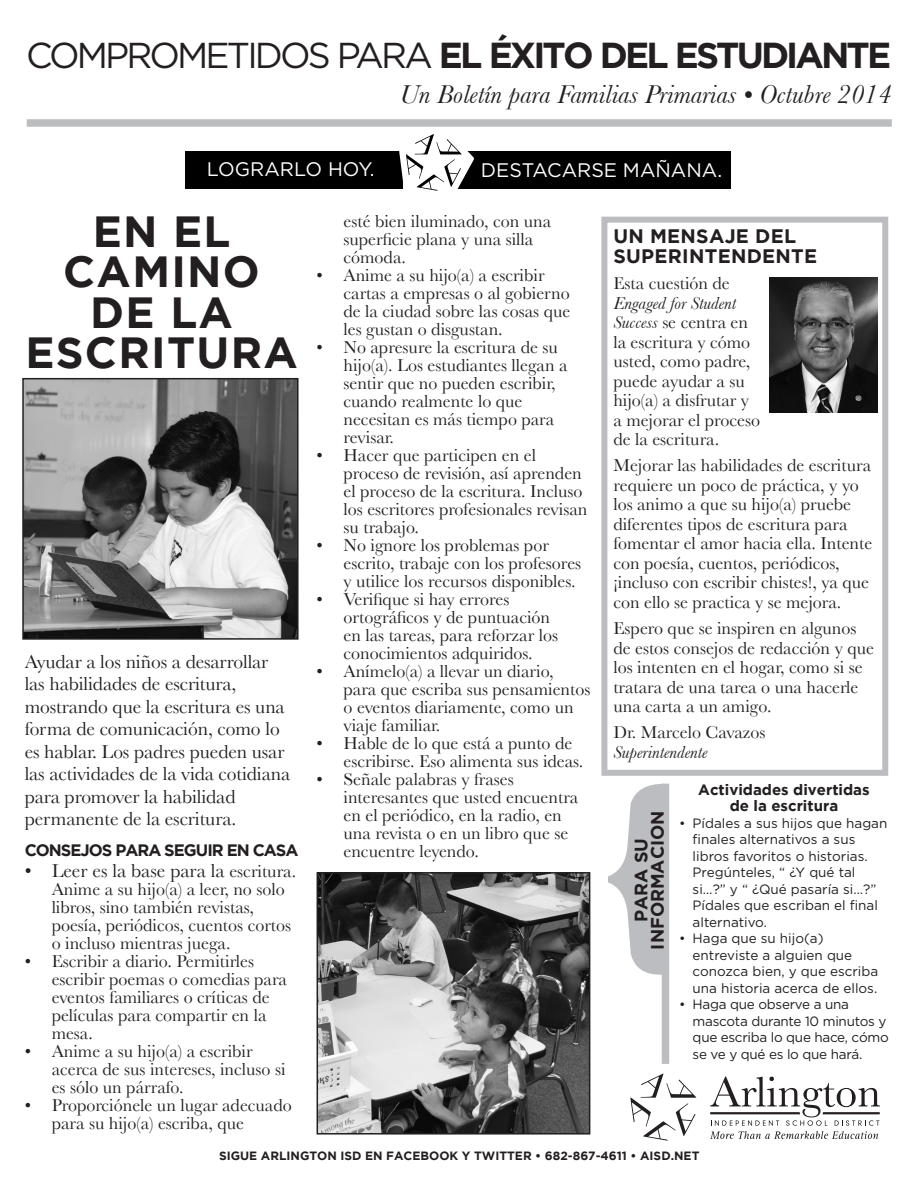
<style>
.page{position:relative;width:918px;height:1188px;background:#fff}
.page>*{position:absolute;margin:0;border:0;box-sizing:border-box;transform-origin:0 0}
.t1{font:700 43.5px/40.5px "Gotham";letter-spacing:.03em;color:#231f20;text-align:center}
.t2{font:700 36px "Gotham";letter-spacing:-.08em;color:#231f20}
.t3{font:italic 27px "Baskerville";color:#231f20}
.t4{font:19.65px "Gotham";color:#fff}
.t5{font:19.5px/22.5px "Baskerville";letter-spacing:-.005em;color:#231f20}
.t6{font:700 19.5px/19.5px "Gotham";letter-spacing:.015em;color:#231f20}
.t7{font:18px/18px "Baskerville";color:#231f20}
.t8{font:700 18px "Gotham";color:#231f20}
.t9{font:italic 18px "Baskerville";color:#231f20}
.t10{font:700 16.5px "Gotham";letter-spacing:-.06em;color:#231f20}
.t11{font:700 15px "Gotham";color:#231f20}
.t12{font:13.5px/16.5px "Gotham";color:#231f20}
.t13{font:13.5px/16.5px "Gotham";letter-spacing:-.02em;color:#231f20}
.t14{font:700 12px "Gotham";color:#231f20}
.s1{font-weight:400}
.s2{font-size:18px}
.s3{font-style:italic}
</style>
<div class="page">
<div style="left:458px;top:151px;width:273px;height:38px;background:#000"></div>
<div style="left:185px;top:151px;width:218px;height:38px;background:#000"></div>
<svg style="left:399px;top:134px;width:75px;height:57px"></svg>
<svg style="left:630px;top:1073px;width:66px;height:68px"></svg>
<svg style="left:710px;top:1077px;width:170px;height:62px"></svg>
<div style="left:27px;top:119px;width:865px;height:8px;background:#bcbdc0"></div>
<div style="left:601px;top:217px;width:287px;height:559px;border:6px solid #bcbdc0"></div>
<img style="left:770px;top:277px;width:107px;height:135px">
<div style="left:662px;top:784px;width:7px;height:280px;background:#bcbdc0"></div>
<svg style="left:608px;top:784px;width:54px;height:191px"></svg>
<img style="left:25px;top:381px;width:271px;height:256px">
<div style="left:22px;top:378px;width:277px;height:262px;border:2px solid #231f20"></div>
<img style="left:320px;top:875px;width:267px;height:257px">
<div style="left:317px;top:872px;width:273px;height:263px;border:2px solid #231f20"></div>
<p class="t2" style="left:26px;top:34px;width:867px"><span class="s1">COMPROMETIDOS PARA</span> EL ÉXITO DEL ESTUDIANTE</p>
<p class="t3" style="left:400px;top:79px;width:493px">Un Boletín para Familias Primarias • Octubre 2014</p>
<p class="t4" style="left:207px;top:159px;width:169px">LOGRARLO HOY.</p>
<p class="t4" style="left:481px;top:159px;width:243px">DESTACARSE MAÑANA.</p>
<p class="t1" style="left:25px;top:210px;width:274px">EN EL<br>CAMINO<br>DE LA<br>ESCRITURA</p>
<p class="t5" style="left:25px;top:650px;width:267px">Ayudar a los niños a desarrollar las habilidades de escritura, mostrando que la escritura es una forma de comunicación, como lo es hablar. Los padres pueden usar las actividades de la vida cotidiana para promover la habilidad permanente de la escritura.</p>
<p class="t10" style="left:25px;top:841px;width:275px">CONSEJOS PARA SEGUIR EN CASA</p>
<p class="t5" style="left:25px;top:859px;width:273px">• Leer es la base para la <span class="s2">escritura.</span></p>
<p class="t7" style="left:52px;top:880px;width:241px">Anime a su hijo(a) a leer, no solo libros, sino también revistas, poesía, periódicos, cuentos cortos o incluso mientras juega.</p>
<p class="t7" style="left:52px;top:952px;width:237px;text-indent:-27px">• Escribir a diario. Permitirles escribir poemas o comedias para eventos familiares o críticas de películas para compartir en la mesa.</p>
<p class="t7" style="left:52px;top:1042px;width:235px;text-indent:-27px">• Anime a su hijo(a) a escribir acerca de sus intereses, incluso si es sólo un párrafo.</p>
<p class="t7" style="left:52px;top:1096px;width:242px;text-indent:-27px">• Proporciónele un lugar adecuado para su hijo(a) escriba, que</p>
<p class="t7" style="left:344px;top:212px;width:209px">esté bien iluminado, con una superficie plana y una silla cómoda.</p>
<p class="t7" style="left:344px;top:266px;width:228px;text-indent:-27px">• Anime a su hijo(a) a escribir cartas a empresas o al gobierno de la ciudad sobre las cosas que les gustan o disgustan.</p>
<p class="t7" style="left:344px;top:338px;width:226px;text-indent:-27px">• No apresure la escritura de su hijo(a). Los estudiantes llegan a sentir que no pueden escribir, cuando realmente lo que necesitan es más tiempo para revisar.</p>
<p class="t7" style="left:344px;top:446px;width:245px;text-indent:-27px">• Hacer que participen en el proceso de revisión, así aprenden el proceso de la escritura. Incluso los escritores profesionales revisan su trabajo.</p>
<p class="t7" style="left:344px;top:536px;width:239px;text-indent:-27px">• No ignore los problemas por escrito, trabaje con los profesores y utilice los recursos disponibles.</p>
<p class="t7" style="left:344px;top:590px;width:216px;text-indent:-27px">• Verifique si hay errores ortográficos y de puntuación en las tareas, para reforzar los conocimientos adquiridos.</p>
<p class="t7" style="left:344px;top:662px;width:248px;text-indent:-27px">• Anímelo(a) a llevar un diario, para que escriba sus pensamientos o eventos diariamente, como un viaje familiar.</p>
<p class="t7" style="left:344px;top:734px;width:241px;text-indent:-27px">• Hable de lo que está a punto de escribirse. Eso alimenta sus ideas.</p>
<p class="t7" style="left:344px;top:770px;width:236px;text-indent:-27px">• Señale palabras y frases interesantes que usted encuentra en el periódico, en la radio, en una revista o en un libro que se encuentre leyendo.</p>
<p class="t6" style="left:614px;top:226px;width:205px">UN MENSAJE DEL<br>SUPERINTENDENTE</p>
<p class="t7" style="left:613px;top:273px;width:148px;line-height:19.5px">Esta cuestión de<br><span class="s3">Engaged for Student<br>Success</span> se centra en la escritura y cómo usted, como padre, puede ayudar a su hijo(a) a disfrutar y a mejorar el proceso de la escritura.</p>
<p class="t7" style="left:613px;top:456px;width:260px;line-height:19.5px">Mejorar las habilidades de escritura requiere un poco de práctica, y yo los animo a que su hijo(a) pruebe diferentes tipos de escritura para fomentar el amor hacia ella. Intente con poesía, cuentos, periódicos, ¡incluso con escribir chistes!, ya que con ello se practica y se mejora.</p>
<p class="t7" style="left:613px;top:618px;width:262px;line-height:19.5px">Espero que se inspiren en algunos de estos consejos de redacción y que los intenten en el hogar, como si se tratara de una tarea o una hacerle una carta a un amigo.</p>
<p class="t7" style="left:613px;top:723px;width:154px">Dr. Marcelo Cavazos</p>
<p class="t9" style="left:613px;top:742px;width:96px">Superintendente</p>
<p class="t11" style="left:698px;top:781px;width:173px">Actividades divertidas</p>
<p class="t11" style="left:730px;top:797px;width:110px">de la escritura</p>
<p class="t12" style="left:693px;top:814px;width:196px;text-indent:-14px">• Pídales a sus hijos que hagan finales alternativos a sus libros favoritos o historias.<br>Pregúnteles, “ ¿Y qué tal si…?” y “ ¿Qué pasaría si…?”<br>Pídales que escriban el final alternativo.</p>
<p class="t12" style="left:693px;top:930px;width:187px;text-indent:-14px">• Haga que su hijo(a) entreviste a alguien que conozca bien, y que escriba una historia acerca de ellos.</p>
<p class="t13" style="left:693px;top:996px;width:198px;text-indent:-14px">• Haga que observe a una mascota durante 10 minutos y que escriba lo que hace, cómo se ve y qué es lo que hará.</p>
<p class="t8" style="left:647px;top:950px;width:141px;rotate:-90deg">INFORMACION</p>
<p class="t8" style="left:631px;top:922px;width:86px;rotate:-90deg">PARA SU</p>
<p class="t14" style="left:219px;top:1149px;width:482px">SIGUE ARLINGTON ISD EN FACEBOOK Y TWITTER • 682-867-4611 • AISD.NET</p>
</div>
